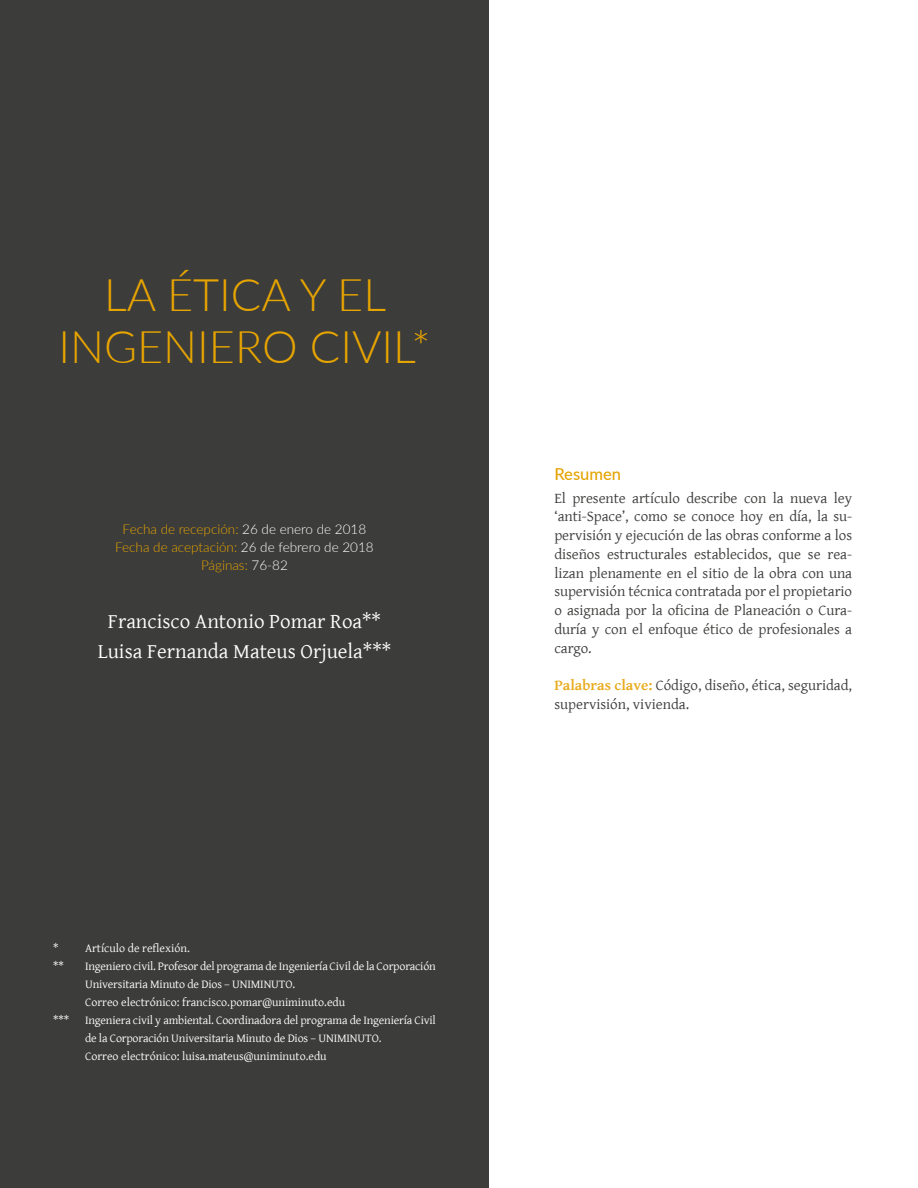
<style>
.page{position:relative;width:918px;height:1188px;background:#fff}
.page>*{position:absolute;margin:0;border:0;box-sizing:border-box;transform-origin:0 0}
.t1{font:300 45px/52.5px "Lato";color:#e6a400;text-align:center}
.t2{font:21px/30px "Gentium Basic";color:#fff;text-align:center}
.t3{font:500 16.5px "Lato";color:#e6a400}
.t4{font:15px/18.8px "Gentium Basic";letter-spacing:-.005em;color:#3c3c3b;text-align:justify}
.t5{font:300 13.5px/18.3px "Lato";color:#e6a400;text-align:center}
.t6{font:12px/18px "Gentium Basic";letter-spacing:-.015em;color:#fff}
.s1{color:#fff}
.s2{font-weight:700;color:#e9ac1f}
</style>
<div class="page">
<div style="left:0;top:0;width:489px;height:1188px;background:#3c3c3b"></div>
<h1 class="t1" style="left:58px;top:267px;width:374px">LA ÉTICA Y EL<br>INGENIERO CIVIL*</h1>
<p class="t5" style="left:115px;top:519px;width:260px">Fecha de recepción: <span class="s1">26 de enero de 2018<br></span>Fecha de aceptación: <span class="s1">26 de febrero de 2018<br></span>Páginas: <span class="s1">76-82</span></p>
<h2 class="t2" style="left:98px;top:606px;width:295px">Francisco Antonio Pomar Roa**<br>Luisa Fernanda Mateus Orjuela***</h2>
<p class="t6" style="left:53px;top:939px;width:138px">* Artículo de reflexión. **</p>
<p class="t6" style="left:85px;top:957px;width:352px">Ingeniero civil. Profesor del programa de Ingeniería Civil de la Corporación<br>Universitaria Minuto de Dios – UNIMINUTO.<br>Correo electrónico: francisco.pomar@uniminuto.edu</p>
<p class="t6" style="left:53px;top:1011px;width:18px">***</p>
<p class="t6" style="left:85px;top:1011px;width:352px">Ingeniera civil y ambiental. Coordinadora del programa de Ingeniería Civil de la Corporación Universitaria Minuto de Dios – UNIMINUTO.<br>Correo electrónico: luisa.mateus@uniminuto.edu</p>
<p class="t3" style="left:554px;top:462px;width:68px">Resumen</p>
<p class="t4" style="left:554px;top:488px;width:299px">El presente artículo describe con la nueva ley ‘anti-Space’, como se conoce hoy en día, la su&shy;pervisión y ejecución de las obras conforme a los diseños estructurales establecidos, que se rea&shy;lizan plenamente en el sitio de la obra con una supervisión técnica contratada por el propietario o asignada por la oficina de Planeación o Cura&shy;duría y con el enfoque ético de profesionales a cargo.</p>
<p class="t4" style="left:554px;top:675px;width:299px"><span class="s2">Palabras clave:</span> Código, diseño, ética, seguridad, supervisión, vivienda.</p>
</div>
